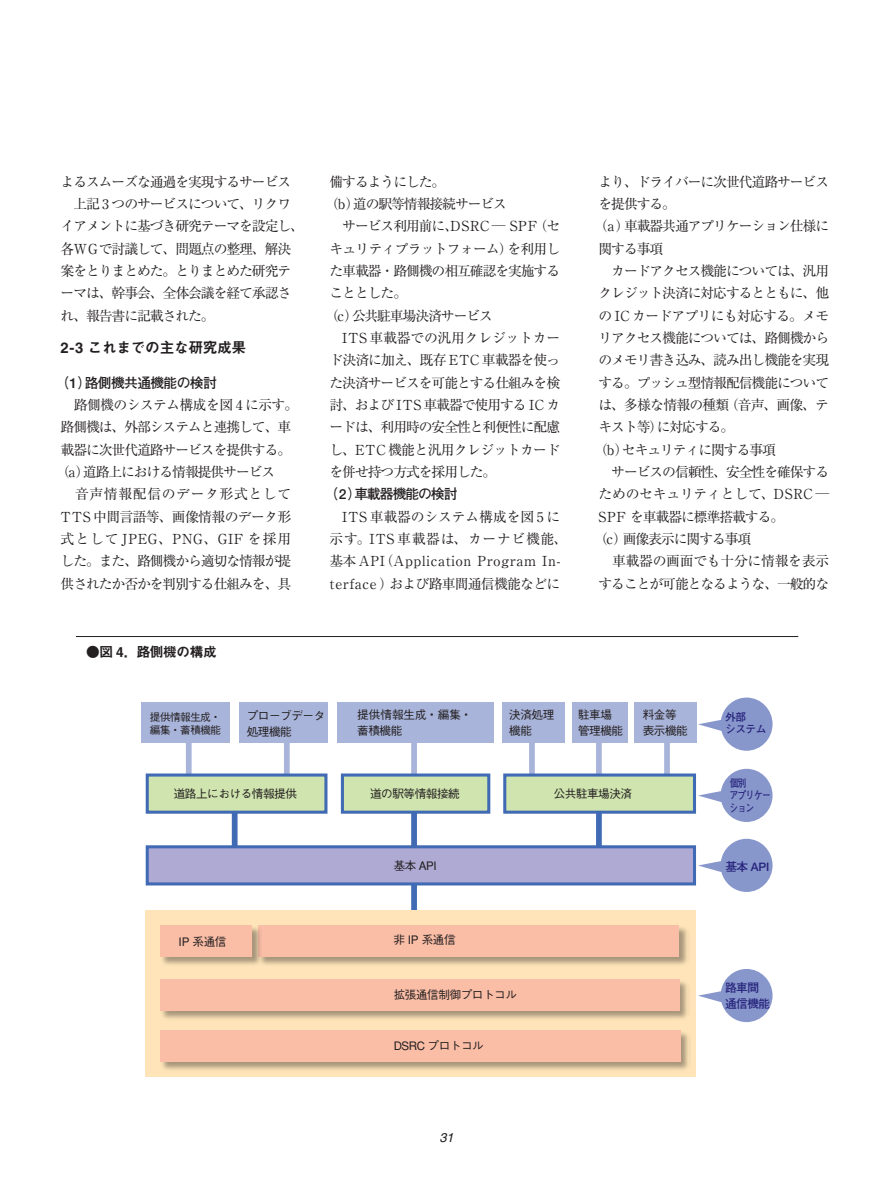
<style>
.page{position:relative;width:893px;height:1191px;background:#fff}
.page>*{position:absolute;margin:0;border:0;box-sizing:border-box;transform-origin:0 0}
.t1{font:14.85px "Midashi Go MB31";letter-spacing:-.035em;color:#231f20}
.本文{font:13.8px/22.4px "Ryumin";letter-spacing:-.075em;color:#231f20;text-align:justify}
.本文-2{font:13.8px/22.4px "Ryumin";letter-spacing:.05em;color:#231f20}
.本文-3{font:13.8px/22.4px "Ryumin";letter-spacing:-.05em;color:#231f20}
.本文-4{font:700 13.8px "Futo Go B101";letter-spacing:-.05em;color:#231f20}
.本文-5{font:700 13.8px "Futo Go B101";letter-spacing:-.075em;color:#231f20}
.t2{font:13.8px "Midashi Go MB31";color:#231f20}
.t3{font:italic 12.75px "Helvetica";color:#231f20}
.t4{font:500 11.7px/15.9px "Gothic BBB";letter-spacing:-.045em;color:#231f20}
.t5{font:700 11.7px "Futo Go B101";letter-spacing:-.045em;color:#26237b}
.t6{font:500 10.65px "Gothic BBB";color:#231f20}
.t7{font:700 10.65px "Futo Go B101";letter-spacing:-.05em;color:#26237b;scale:.8 1}
.t8{font:700 10.65px "Futo Go B101";letter-spacing:-.05em;color:#26237b}
</style>
<div class="page">
<div style="left:596px;top:790px;width:6px;height:77px;background:#406ab4"></div>
<div style="left:596px;top:723px;width:6px;height:76px;background:#a9b4da"></div>
<div style="left:232px;top:791px;width:6px;height:76px;background:#406ab4"></div>
<div style="left:411px;top:795px;width:6px;height:132px;background:#406ab4"></div>
<div style="left:411px;top:723px;width:6px;height:76px;background:#a9b4da"></div>
<div style="left:664px;top:723px;width:6px;height:76px;background:#a9b4da"></div>
<div style="left:529px;top:723px;width:6px;height:76px;background:#a9b4da"></div>
<div style="left:284px;top:723px;width:6px;height:76px;background:#a9b4da"></div>
<div style="left:186px;top:723px;width:6px;height:76px;background:#a9b4da"></div>
<div style="left:142px;top:702px;width:88px;height:41px;background:#a9b4da"></div>
<div style="left:239px;top:702px;width:89px;height:41px;background:#a9b4da"></div>
<div style="left:338px;top:702px;width:156px;height:41px;background:#a9b4da"></div>
<div style="left:502px;top:702px;width:62px;height:41px;background:#a9b4da"></div>
<div style="left:572px;top:702px;width:56px;height:41px;background:#a9b4da"></div>
<div style="left:635px;top:702px;width:62px;height:41px;background:#a9b4da"></div>
<div style="left:147px;top:775px;width:179px;height:37px;background:#cfe4ae"></div>
<div style="left:146px;top:773px;width:181px;height:40px;border:3px solid #406ab4"></div>
<div style="left:342px;top:775px;width:147px;height:37px;background:#cfe4ae"></div>
<div style="left:341px;top:773px;width:149px;height:40px;border:3px solid #406ab4"></div>
<div style="left:505px;top:775px;width:189px;height:37px;background:#cfe4ae"></div>
<div style="left:503px;top:773px;width:193px;height:40px;border:3px solid #406ab4"></div>
<div style="left:147px;top:847px;width:547px;height:37px;background:#afaad3"></div>
<div style="left:146px;top:845px;width:550px;height:40px;border:3px solid #406ab4"></div>
<div style="left:146px;top:910px;width:550px;height:166px;background:#fee4b8"></div>
<div style="left:257px;top:924px;width:432px;height:42px;background:#231f20;opacity:.4"></div>
<div style="left:259px;top:925px;width:420px;height:31px;background:#fabda6"></div>
<div style="left:159px;top:924px;width:103px;height:42px;background:#231f20;opacity:.4"></div>
<div style="left:161px;top:925px;width:91px;height:31px;background:#fabda6"></div>
<div style="left:159px;top:978px;width:531px;height:42px;background:#231f20;opacity:.4"></div>
<div style="left:161px;top:979px;width:519px;height:31px;background:#fabda6"></div>
<div style="left:159px;top:1029px;width:532px;height:42px;background:#231f20;opacity:.4"></div>
<div style="left:161px;top:1031px;width:520px;height:31px;background:#fabda6"></div>
<svg style="left:698px;top:838px;width:74px;height:54px"></svg>
<svg style="left:698px;top:697px;width:74px;height:53px"></svg>
<svg style="left:698px;top:769px;width:74px;height:53px"></svg>
<svg style="left:698px;top:969px;width:74px;height:53px"></svg>
<hr style="left:76px;top:636px;width:722px;height:1px;background:#231f20">
<p class="本文" style="left:61px;top:170px;width:232px">よるスムーズな通過を実現するサービス</p>
<p class="本文" style="left:61px;top:192px;width:245px;text-align:left">　上記 3 つのサービスについて、リクワイアメントに基づき研究テーマを設定し、各ＷＧで討議して、問題点の整理、解決案をとりまとめた。とりまとめた研究テーマは、幹事会、全体会議を経て承認され、報告書に記載された。</p>
<p class="t1" style="left:61px;top:339px;width:187px">2-3 これまでの主な研究成果</p>
<p class="本文-4" style="left:56px;top:374px;width:163px">（1）路側機共通機能の検討</p>
<p class="本文" style="left:61px;top:393px;width:239px;text-align:left">　路側機のシステム構成を図 4 に示す。路側機は、外部システムと連携して、車載器に次世代道路サービスを提供する。</p>
<p class="本文" style="left:56px;top:460px;width:221px">（a）道路上における情報提供サービス</p>
<p class="本文" style="left:61px;top:482px;width:232px">　音声情報配信のデータ形式としてTTS 中間言語等、画像情報のデータ形式として JPEG、PNG、GIF を採用した。また、路側機から適切な情報が提供されたか否かを判別する仕組みを、具</p>
<p class="本文" style="left:330px;top:170px;width:117px">備するようにした。</p>
<p class="本文" style="left:325px;top:192px;width:184px">（b）道の駅等情報接続サービス</p>
<p class="本文" style="left:330px;top:215px;width:232px">　サービス利用前に、DSRC ─ SPF（セキュリティプラットフォーム）を利用した車載器・路側機の相互確認を実施することとした。</p>
<p class="本文" style="left:325px;top:304px;width:170px">（c）公共駐車場決済サービス</p>
<p class="本文" style="left:330px;top:326px;width:232px">　ITS 車載器での汎用クレジットカード決済に加え、既存 ETC 車載器を使った決済サービスを可能とする仕組みを検討、および ITS 車載器で使用する IC カードは、利用時の安全性と利便性に配慮し、ETC機能と汎用クレジットカードを併せ持つ方式を採用した。</p>
<p class="本文-5" style="left:325px;top:486px;width:134px">（2）車載器機能の検討</p>
<p class="本文-2" style="left:330px;top:505px;width:239px">　ITS 車載器のシステム構成を図 5 に示す。ITS 車載器は、カーナビ機能、基本 API（Application Program In&shy;terface ）および路車間通信機能などに</p>
<p class="本文" style="left:598px;top:170px;width:232px">より、ドライバーに次世代道路サービスを提供する。</p>
<p class="本文" style="left:598px;top:215px;width:232px;text-indent:-5px">（a）車載器共通アプリケーション仕様に関する事項</p>
<p class="本文" style="left:598px;top:259px;width:232px">　カードアクセス機能については、汎用クレジット決済に対応するとともに、他の IC カードアプリにも対応する。メモリアクセス機能については、路側機からのメモリ書き込み、読み出し機能を実現する。プッシュ型情報配信機能については、多様な情報の種類（音声、画像、テキスト等）に対応する。</p>
<p class="本文" style="left:594px;top:438px;width:184px">（b）セキュリティに関する事項</p>
<p class="本文" style="left:598px;top:460px;width:232px">　サービスの信頼性、安全性を確保するためのセキュリティとして、DSRC ─ SPF を車載器に標準搭載する。</p>
<p class="本文" style="left:594px;top:527px;width:159px">（c）画像表示に関する事項</p>
<p class="本文-3" style="left:598px;top:549px;width:232px">　車載器の画面でも十分に情報を表示することが可能となるような、一般的な</p>
<p class="t2" style="left:86px;top:644px;width:132px">●図 4．路側機の構成</p>
<p class="t6" style="left:150px;top:711px;width:73px">提供情報生成・</p>
<p class="t6" style="left:150px;top:724px;width:73px">編集・蓄積機能</p>
<p class="t4" style="left:247px;top:708px;width:80px">プローブデータ</p>
<p class="t4" style="left:247px;top:724px;width:47px">処理機能</p>
<p class="t4" style="left:357px;top:707px;width:117px">提供情報生成・編集・蓄積機能</p>
<p class="t4" style="left:509px;top:707px;width:47px">決済処理</p>
<p class="t4" style="left:509px;top:723px;width:25px">機能</p>
<p class="t4" style="left:578px;top:707px;width:36px">駐車場</p>
<p class="t4" style="left:578px;top:723px;width:47px">管理機能</p>
<p class="t4" style="left:643px;top:707px;width:36px">料金等</p>
<p class="t4" style="left:643px;top:723px;width:47px">表示機能</p>
<p class="t8" style="left:725px;top:710px;width:22px">外部</p>
<p class="t8" style="left:725px;top:723px;width:42px">システム</p>
<p class="t4" style="left:174px;top:786px;width:125px">道路上における情報提供</p>
<p class="t4" style="left:370px;top:786px;width:92px">道の駅等情報接続</p>
<p class="t4" style="left:554px;top:786px;width:80px">公共駐車場決済</p>
<p class="t4" style="left:394px;top:857px;width:45px">基本 API</p>
<p class="t4" style="left:179px;top:934px;width:49px">IP 系通信</p>
<p class="t4" style="left:394px;top:932px;width:64px">非 IP 系通信</p>
<p class="t4" style="left:394px;top:987px;width:125px">拡張通信制御プロトコル</p>
<p class="t4" style="left:394px;top:1038px;width:92px">DSRC プロトコル</p>
<p class="t3" style="left:439px;top:1130px;width:16px">31</p>
<p class="t7" style="left:730px;top:776px;width:22px">個別</p>
<p class="t7" style="left:730px;top:789px;width:53px">アプリケー</p>
<p class="t7" style="left:730px;top:802px;width:32px">ション</p>
<p class="t5" style="left:725px;top:859px;width:46px">基本 API</p>
<p class="t5" style="left:725px;top:980px;width:36px">路車間</p>
<p class="t5" style="left:725px;top:996px;width:47px">通信機能</p>
</div>
